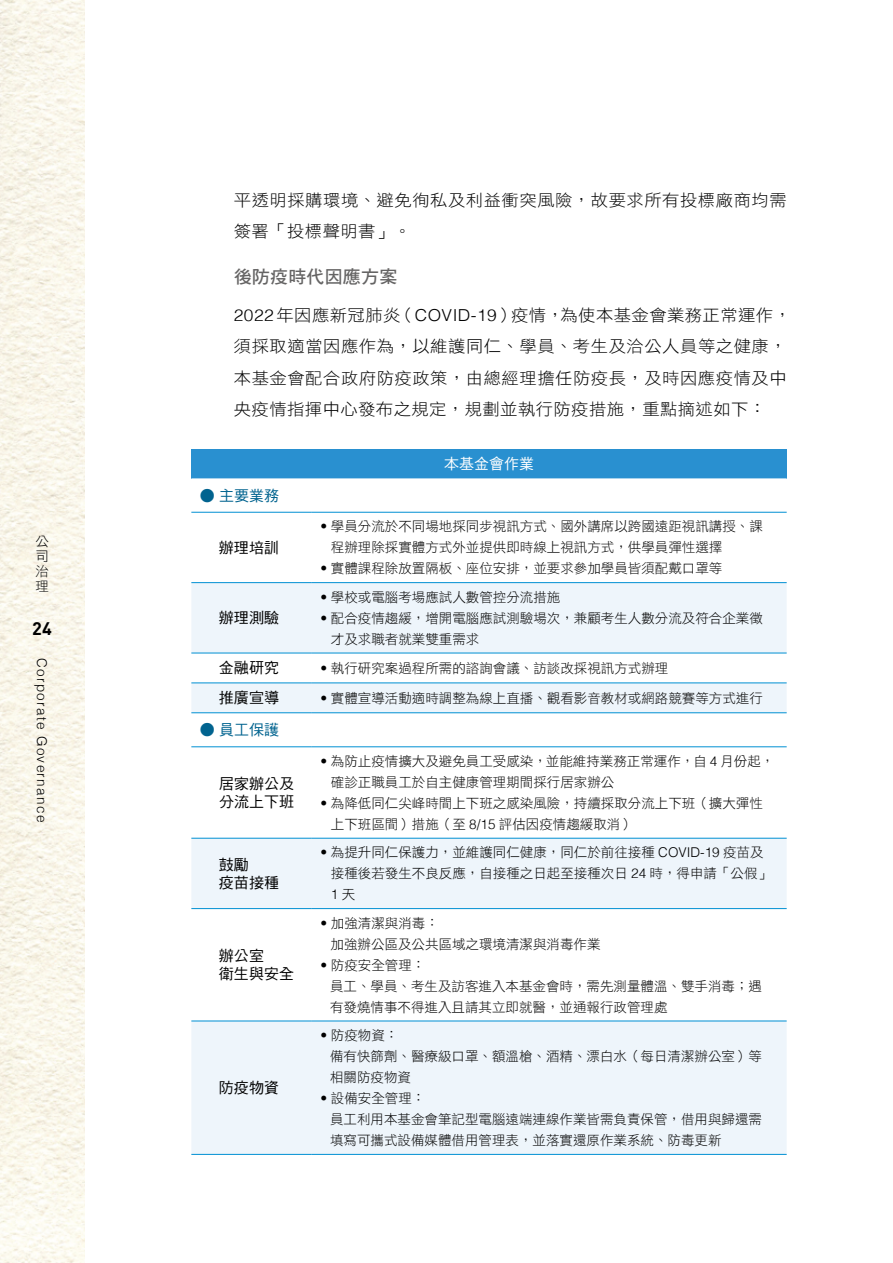
<style>
.page{position:relative;width:893px;height:1263px;background:#fff}
.page>*{position:absolute;margin:0;border:0;box-sizing:border-box;transform-origin:0 0}
.t1{font:18px "DF Hei Std W7";letter-spacing:.01em;color:#656464}
.t2{font:700 18px "DIN Pro";color:#000}
.t3{font:16.5px/31.5px "DF Hei Std W3";letter-spacing:.03em;color:#000;scale:1.05 1}
.t4{font:15px/18px "DF Hei Std W5";color:#000}
.t5{font:15px "DF Hei Std W5";color:#01638f}
.t6{font:15px "DF Hei Std W5";color:#fff}
.t7{font:13.5px/21px "DF Hei Std W3";color:#000}
.t8{font:300 13.5px "Helvetica";letter-spacing:.1em;color:#000}
.s1{font-family:"Helvetica";font-weight:300}
.s2{font-family:"DF Hei Std W3";font-weight:400}
</style>
<div class="page">
<img style="left:0;top:0;width:85px;height:1263px">
<div style="left:191px;top:449px;width:596px;height:29px;background:#2990d0"></div>
<svg style="left:191px;top:583px;width:596px;height:571px;fill:#eef5fb"></svg>
<hr style="left:191px;top:582px;width:121px;height:1px;background:#0090d3">
<hr style="left:312px;top:582px;width:475px;height:1px;background:#0090d3">
<hr style="left:191px;top:653px;width:121px;height:1px;background:#0090d3">
<hr style="left:312px;top:653px;width:475px;height:1px;background:#0090d3">
<hr style="left:191px;top:683px;width:121px;height:1px;background:#0090d3">
<hr style="left:312px;top:683px;width:475px;height:1px;background:#0090d3">
<hr style="left:191px;top:712px;width:121px;height:1px;background:#0090d3">
<hr style="left:312px;top:712px;width:475px;height:1px;background:#0090d3">
<hr style="left:191px;top:838px;width:121px;height:1px;background:#0090d3">
<hr style="left:312px;top:838px;width:475px;height:1px;background:#0090d3">
<hr style="left:191px;top:908px;width:121px;height:1px;background:#0090d3">
<hr style="left:312px;top:908px;width:475px;height:1px;background:#0090d3">
<hr style="left:191px;top:1021px;width:121px;height:1px;background:#0090d3">
<hr style="left:312px;top:1021px;width:475px;height:1px;background:#0090d3">
<hr style="left:191px;top:1154px;width:121px;height:1px;background:#0090d3">
<hr style="left:312px;top:1154px;width:475px;height:1px;background:#0090d3">
<hr style="left:191px;top:512px;width:121px;height:1px;background:#0090d3">
<hr style="left:312px;top:512px;width:475px;height:1px;background:#0090d3">
<hr style="left:191px;top:746px;width:121px;height:1px;background:#0090d3">
<hr style="left:312px;top:746px;width:475px;height:1px;background:#0090d3">
<p class="t7" style="left:35px;top:534px;width:14px;line-height:14.9px;text-align:justify">公司治理</p>
<h1 class="t2" style="left:32px;top:616px;width:21px">24</h1>
<p class="t8" style="left:54px;top:658px;width:166px;rotate:90deg">Corporate Governance</p>
<p class="t3" style="left:234px;top:184px;width:528px">平透明採購環境、避免徇私及利益衝突風險，故要求所有投標廠商均需簽署「投標聲明書」。</p>
<h1 class="t1" style="left:234px;top:266px;width:165px">後防疫時代因應方案</h1>
<p class="t3" style="left:234px;top:299px;width:532px"><span class="s1">2022</span>年因應新冠肺炎（<span class="s1">COVID-19</span>）疫情，為使本基金會業務正常運作，須採取適當因應作為，以維護同仁、學員、考生及洽公人員等之健康，本基金會配合政府防疫政策，由總經理擔任防疫長，及時因應疫情及中央疫情指揮中心發布之規定，規劃並執行防疫措施，重點摘述如下：</p>
<p class="t6" style="left:444px;top:455px;width:91px">本基金會作業</p>
<p class="t5" style="left:200px;top:487px;width:81px">● 主要業務</p>
<p class="t4" style="left:219px;top:538px;width:61px">辦理培訓</p>
<p class="t7" style="left:331px;top:516px;width:433px;text-indent:-11px"><span class="s1">•</span> 學員分流於不同場地採同步視訊方式、國外講席以跨國遠距視訊講授、課程辦理除採實體方式外並提供即時線上視訊方式，供學員彈性選擇</p>
<p class="t7" style="left:320px;top:558px;width:404px"><span class="s1">•</span> 實體課程除放置隔板、座位安排，並要求參加學員皆須配戴口罩等</p>
<p class="t4" style="left:219px;top:609px;width:61px">辦理測驗</p>
<p class="t7" style="left:320px;top:586px;width:242px"><span class="s1">•</span> 學校或電腦考場應試人數管控分流措施</p>
<p class="t7" style="left:331px;top:607px;width:433px;text-indent:-11px"><span class="s1">•</span> 配合疫情趨緩，增開電腦應試測驗場次，兼顧考生人數分流及符合企業徵才及求職者就業雙重需求</p>
<p class="t4" style="left:219px;top:659px;width:61px">金融研究</p>
<p class="t7" style="left:320px;top:657px;width:350px"><span class="s1">•</span> 執行研究案過程所需的諮詢會議、訪談改採視訊方式辦理</p>
<p class="t4" style="left:219px;top:689px;width:61px">推廣宣導</p>
<p class="t7" style="left:320px;top:687px;width:444px"><span class="s1">•</span> 實體宣導活動適時調整為線上直播、觀看影音教材或網路競賽等方式進行</p>
<p class="t5" style="left:200px;top:722px;width:81px">● 員工保護</p>
<p class="t4" style="left:219px;top:774px;width:76px">居家辦公及分流上下班</p>
<p class="t7" style="left:331px;top:750px;width:445px;text-indent:-11px"><span class="s1">•</span> 為防止疫情擴大及避免員工受感染，並能維持業務正常運作，自 <span class="s1">4</span> 月份起，確診正職員工於自主健康管理期間採行居家辦公</p>
<p class="t7" style="left:331px;top:792px;width:433px;text-indent:-11px"><span class="s1">•</span> 為降低同仁尖峰時間上下班之感染風險，持續採取分流上下班（擴大彈性上下班區間）措施（至 <span class="s1">8/15</span> 評估因疫情趨緩取消）</p>
<p class="t4" style="left:219px;top:855px;width:61px">鼓勵<br>疫苗接種</p>
<p class="t7" style="left:331px;top:842px;width:442px;text-indent:-11px"><span class="s1">•</span> 為提升同仁保護力，並維護同仁健康，同仁於前往接種 <span class="s1">COVID-19</span> 疫苗及接種後若發生不良反應，自接種之日起至接種次日 <span class="s1">24</span> 時，得申請「公假」</p>
<p class="t8" style="left:331px;top:883px;width:26px">1<span class="s2">天</span></p>
<p class="t4" style="left:219px;top:946px;width:76px">辦公室<br>衛生與安全</p>
<p class="t4" style="left:219px;top:1078px;width:61px">防疫物資</p>
<p class="t7" style="left:330px;top:912px;width:271px;text-indent:-10px"><span class="s1">•</span> 加強清潔與消毒：<br>加強辦公區及公共區域之環境清潔與消毒作業</p>
<p class="t7" style="left:330px;top:954px;width:433px;text-indent:-10px"><span class="s1">•</span> 防疫安全管理：<br>員工、學員、考生及訪客進入本基金會時，需先測量體溫、雙手消毒；遇有發燒情事不得進入且請其立即就醫，並通報行政管理處</p>
<p class="t7" style="left:330px;top:1024px;width:433px;text-indent:-10px"><span class="s1">•</span> 防疫物資：<br>備有快篩劑、醫療級口罩、額溫槍、酒精、漂白水（每日清潔辦公室）等相關防疫物資</p>
<p class="t7" style="left:330px;top:1087px;width:433px;text-indent:-10px"><span class="s1">•</span> 設備安全管理：<br>員工利用本基金會筆記型電腦遠端連線作業皆需負責保管，借用與歸還需填寫可攜式設備媒體借用管理表，並落實還原作業系統、防毒更新</p>
</div>
